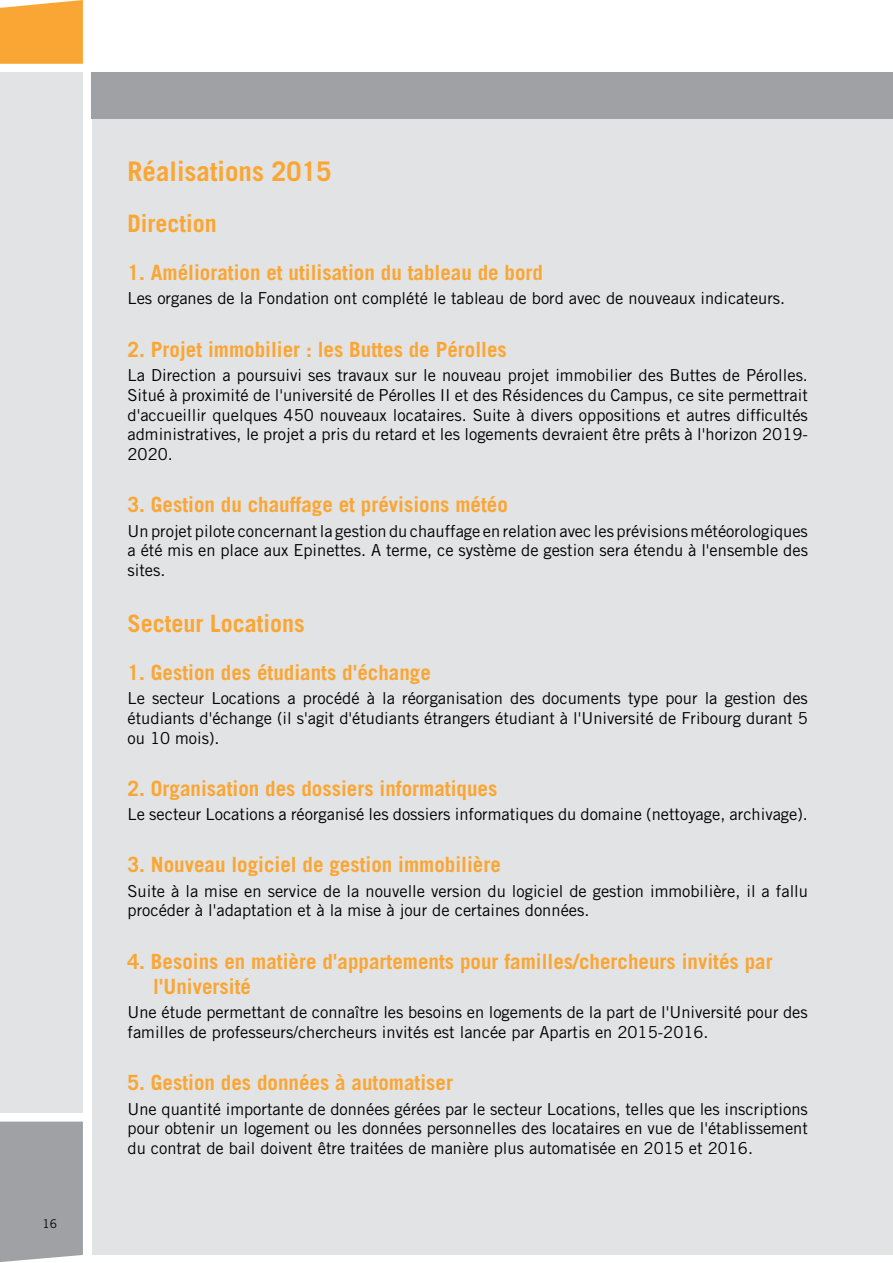
<style>
.page{position:relative;width:893px;height:1263px;background:#fff}
.page>*{position:absolute;margin:0;border:0;box-sizing:border-box;transform-origin:0 0}
.t1{font:700 27px "Trade Gothic LT Std";color:#faa634}
.t2{font:700 24px "Trade Gothic LT Std";color:#faa634}
.t3{font:700 21px/25.2px "Trade Gothic LT Std";color:#faa634}
.t4{font:16.5px/19.8px "Trade Gothic LT Std";color:#000;text-align:justify}
.t5{font:12px "Trade Gothic LT Std";color:#000}
</style>
<div class="page">
<div style="left:92px;top:72px;width:801px;height:1182px;background:#e2e3e4"></div>
<div style="left:92px;top:72px;width:801px;height:47px;background:#9fa1a4"></div>
<div style="left:0;top:72px;width:83px;height:1041px;background:#e2e3e4"></div>
<svg style="left:0;top:0;width:83px;height:64px;background:#faab41"></svg>
<div style="left:0;top:1121px;width:83px;height:141px;background:#9fa1a4"></div>
<p class="t5" style="left:43px;top:1217px;width:16px">16</p>
<h1 class="t1" style="left:128px;top:155px;width:206px">Réalisations 2015</h1>
<h2 class="t2" style="left:128px;top:209px;width:91px">Direction</h2>
<p class="t3" style="left:128px;top:260px;width:417px">1. Amélioration et utilisation du tableau de bord</p>
<p class="t4" style="left:128px;top:288px;width:659px">Les organes de la Fondation ont complété le tableau de bord avec de nouveaux indicateurs.</p>
<p class="t3" style="left:128px;top:336px;width:381px">2. Projet immobilier : les Buttes de Pérolles</p>
<p class="t4" style="left:128px;top:365px;width:682px">La Direction a poursuivi ses travaux sur le nouveau projet immobilier des Buttes de Pérolles.<br>Situé à proximité de l'université de Pérolles II et des Résidences du Campus, ce site permettrait d'accueillir quelques 450 nouveaux locataires. Suite à divers oppositions et autres difficultés administratives, le projet a pris du retard et les logements devraient être prêts à l'horizon 2019- 2020.</p>
<p class="t3" style="left:128px;top:492px;width:382px">3. Gestion du chauffage et prévisions météo</p>
<p class="t4" style="left:128px;top:521px;width:682px">Un projet pilote concernant la gestion du chauffage en relation avec les prévisions météorologiques a été mis en place aux Epinettes. A terme, ce système de gestion sera étendu à l'ensemble des sites.</p>
<h2 class="t2" style="left:128px;top:609px;width:179px">Secteur Locations</h2>
<p class="t3" style="left:128px;top:659px;width:305px">1. Gestion des étudiants d'échange</p>
<p class="t4" style="left:128px;top:688px;width:682px">Le secteur Locations a procédé à la réorganisation des documents type pour la gestion des étudiants d'échange (il s'agit d'étudiants étrangers étudiant à l'Université de Fribourg durant 5 ou 10 mois).</p>
<p class="t3" style="left:128px;top:775px;width:371px">2. Organisation des dossiers informatiques</p>
<p class="t4" style="left:128px;top:804px;width:682px">Le secteur Locations a réorganisé les dossiers informatiques du domaine (nettoyage, archivage).</p>
<p class="t3" style="left:128px;top:852px;width:375px">3. Nouveau logiciel de gestion immobilière</p>
<p class="t4" style="left:128px;top:881px;width:682px">Suite à la mise en service de la nouvelle version du logiciel de gestion immobilière, il a fallu procéder à l'adaptation et à la mise à jour de certaines données.</p>
<p class="t3" style="left:153px;top:948px;width:621px;text-indent:-26px">4. Besoins en matière d'appartements pour familles/chercheurs invités par l'Université</p>
<p class="t4" style="left:128px;top:1002px;width:682px">Une étude permettant de connaître les besoins en logements de la part de l'Université pour des familles de professeurs/chercheurs invités est lancée par Apartis en 2015-2016.</p>
<p class="t3" style="left:128px;top:1070px;width:327px">5. Gestion des données à automatiser</p>
<p class="t4" style="left:128px;top:1098px;width:682px">Une quantité importante de données gérées par le secteur Locations, telles que les inscriptions pour obtenir un logement ou les données personnelles des locataires en vue de l'établissement du contrat de bail doivent être traitées de manière plus automatisée en 2015 et 2016.</p>
</div>
